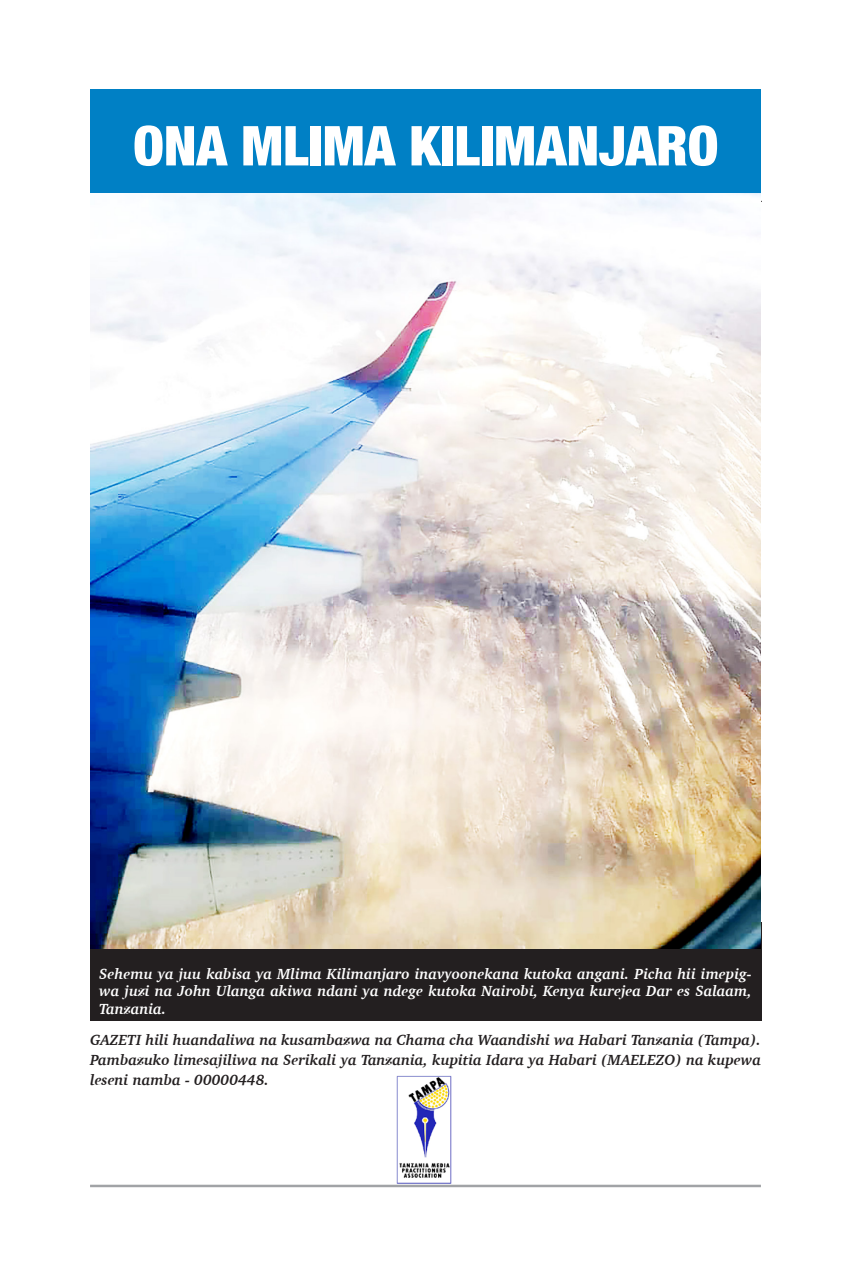
<style>
.page{position:relative;width:851px;height:1276px;background:#fff}
.page>*{position:absolute;margin:0;border:0;box-sizing:border-box;transform-origin:0 0}
.t1{font:900 condensed 55px "Helvetica Neue";color:#fff}
.t2{font:italic 700 15px/20px "Charter";color:#231f20;text-align:justify}
.t3{font:italic 700 15px/17.5px "Charter";color:#fff;text-align:justify}
</style>
<div class="page">
<hr style="left:90px;top:1184px;width:670px;height:3px;background:#a1a3a6">
<div style="left:90px;top:922px;width:671px;height:99px;background:#231f20"></div>
<img style="left:397px;top:1075px;width:55px;height:108px">
<img style="left:90px;top:193px;width:670px;height:756px">
<div style="left:90px;top:89px;width:671px;height:104px;background:#0080c5"></div>
<p class="t1" style="left:133px;top:101px;width:586px">ONA MLIMA KILIMANJARO</p>
<p class="t3" style="left:99px;top:964px;width:654px">Sehemu ya juu kabisa ya Mlima Kilimanjaro inavyoonekana kutoka angani. Picha hii imepig&shy;wa juzi na John Ulanga akiwa ndani ya ndege kutoka Nairobi, Kenya kurejea Dar es Salaam, Tanzania.</p>
<p class="t2" style="left:90px;top:1030px;width:672px">GAZETI hili huandaliwa na kusambazwa na Chama cha Waandishi wa Habari Tanzania (Tampa).<br>Pambazuko limesajiliwa na Serikali ya Tanzania, kupitia Idara ya Habari (MAELEZO) na kupewa leseni namba - 00000448.</p>
</div>
